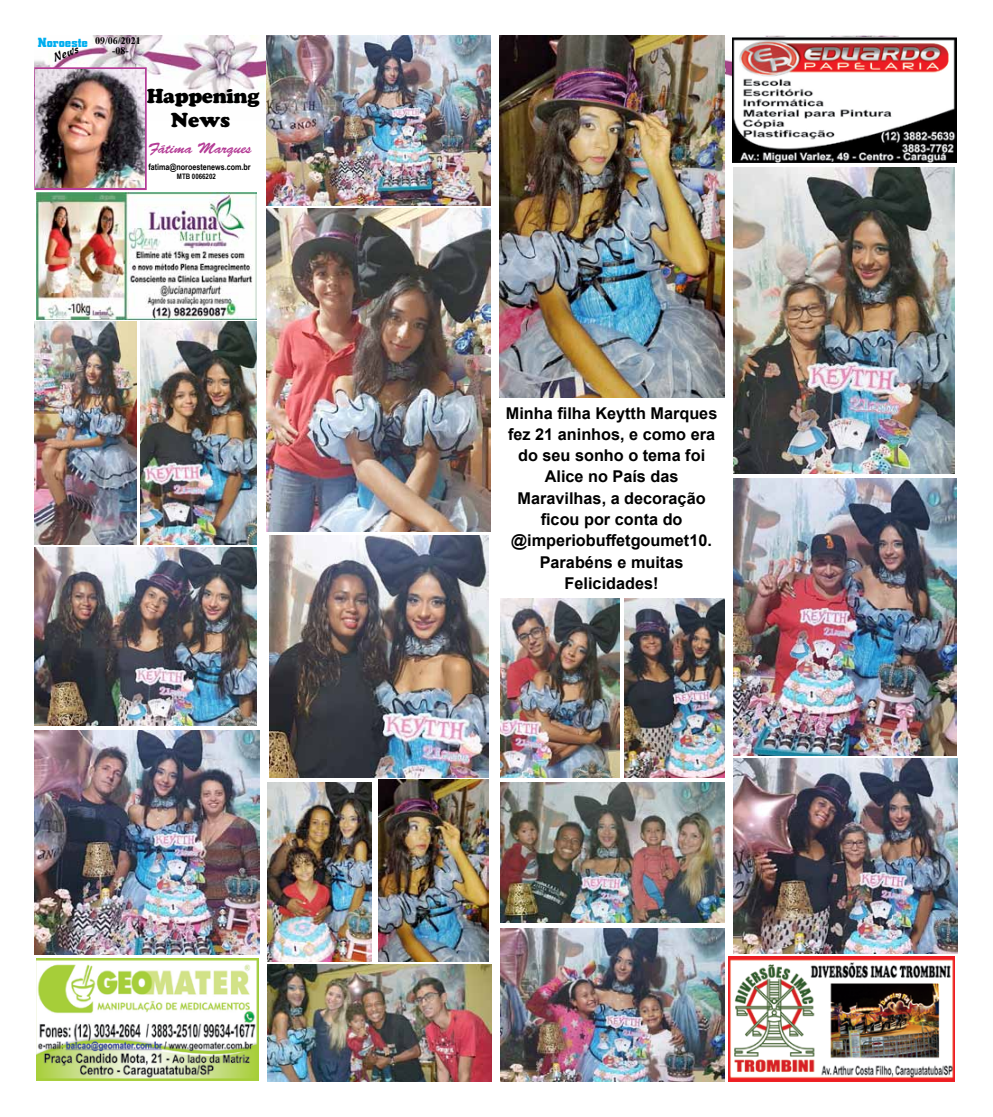
<style>
.page{position:relative;width:993px;height:1117px;background:#fff}
.page>*{position:absolute;margin:0;border:0;box-sizing:border-box;transform-origin:0 0}
.t1{font:20px/24.2px "Cooper Black Std";letter-spacing:-.02em;color:#000;text-align:center}
.t2{font:700 16.25px/21.2px "Arial";color:#000;text-align:center}
.t3{font:15px "Brush Script Std";color:#b43c96}
.t4{font:700 13.75px "City D";letter-spacing:.005em;color:#00aeef}
.t5{font:12.5px "Cassia";color:#000}
.t6{font:700 10px "Times New Roman";color:#000}
.t7{font:700 8.75px "Arial Narrow";color:#000}
.t8{font:700 7.5px "Arial Narrow";color:#000}
</style>
<div class="page">
<img style="left:34px;top:36px;width:232px;height:67px">
<img style="left:724px;top:36px;width:232px;height:83px">
<svg style="left:34px;top:67px;width:113px;height:123px"></svg>
<img style="left:728px;top:956px;width:226px;height:125px">
<img style="left:732px;top:38px;width:224px;height:125px">
<img style="left:36px;top:192px;width:220px;height:127px">
<img style="left:36px;top:69px;width:108px;height:118px">
<img style="left:36px;top:958px;width:223px;height:121px">
<img style="left:34px;top:322px;width:102px;height:222px">
<img style="left:733px;top:167px;width:221px;height:306px">
<img style="left:266px;top:35px;width:224px;height:171px">
<img style="left:140px;top:322px;width:116px;height:222px">
<img style="left:733px;top:478px;width:223px;height:277px">
<img style="left:500px;top:928px;width:224px;height:153px">
<img style="left:269px;top:535px;width:219px;height:242px">
<img style="left:500px;top:598px;width:119px;height:179px">
<img style="left:34px;top:730px;width:225px;height:224px">
<img style="left:733px;top:758px;width:224px;height:195px">
<img style="left:624px;top:598px;width:100px;height:179px">
<img style="left:499px;top:35px;width:225px;height:362px">
<img style="left:267px;top:782px;width:104px;height:179px">
<img style="left:500px;top:782px;width:224px;height:140px">
<img style="left:378px;top:779px;width:110px;height:182px">
<img style="left:267px;top:964px;width:224px;height:117px">
<img style="left:34px;top:547px;width:222px;height:177px">
<img style="left:266px;top:208px;width:224px;height:323px">
<p class="t4" style="left:38px;top:35px;width:52px">Noroeste</p>
<p class="t5" style="left:51px;top:52px;width:28px;rotate:-22deg">News</p>
<p class="t6" style="left:95px;top:34px;width:47px">09/06/2021</p>
<p class="t6" style="left:112px;top:43px;width:18px">-08-</p>
<p class="t1" style="left:147px;top:84px;width:114px">Happening<br>News</p>
<p class="t3" style="left:148px;top:140px;width:105px">Fátima Marques</p>
<p class="t7" style="left:148px;top:160px;width:104px">fatima@noroestenews.com.br</p>
<p class="t8" style="left:177px;top:171px;width:40px">MTB 0066202</p>
<p class="t2" style="left:505px;top:402px;width:213px">Minha filha Keytth Marques fez 21 aninhos, e como era do seu sonho o tema foi<br>Alice no País das<br>Maravilhas, a decoração ficou por conta do @imperiobuffetgoumet10.<br>Parabéns e muitas<br>Felicidades!</p>
</div>
